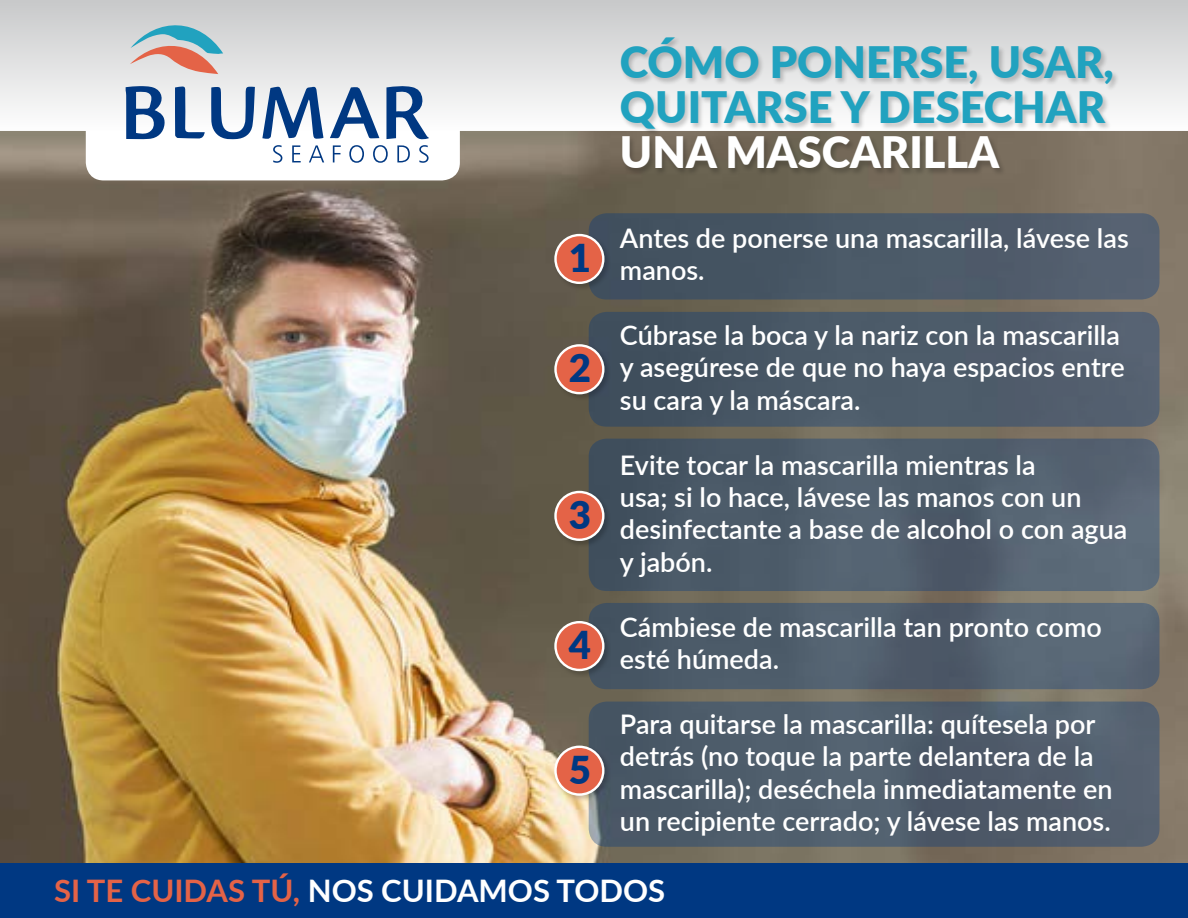
<style>
.page{position:relative;width:1188px;height:918px;background:#fff}
.page>*{position:absolute;margin:0;border:0;box-sizing:border-box;transform-origin:0 0}
.t1{font:900 43.35px/45px "Lato";color:#21a2bf}
.t2{font:900 43.35px "Lato";color:#fff}
.t3{font:900 38.4px "Lato";color:#003882}
.t4{font:700 31.05px "Lato";color:#fff}
.t5{font:600 27px/32.4px "Lato";color:#fff}
.s1{color:#e46347}
</style>
<div class="page">
<img style="left:0;top:131px;width:1188px;height:733px">
<div style="left:589px;top:213px;width:571px;height:87px;background:#4b5968;border-radius:18px"></div>
<div style="left:589px;top:312px;width:571px;height:115px;background:linear-gradient(to right,#3f4f5d,#576372);border-radius:18px"></div>
<div style="left:589px;top:439px;width:571px;height:152px;background:linear-gradient(to right,#425260,#5c6978);border-radius:18px"></div>
<div style="left:589px;top:603px;width:571px;height:86px;background:linear-gradient(to right,#465563,#5b6977);border-radius:18px"></div>
<div style="left:589px;top:702px;width:571px;height:145px;background:#505d6b;border-radius:18px"></div>
<div style="left:0;top:0;width:1188px;height:131px;background:linear-gradient(to bottom,#c7c8c9,#fefefe)"></div>
<div style="left:0;top:864px;width:1188px;height:54px;background:#003882"></div>
<div style="left:620px;top:36px;width:500px;height:139px;background:#000;opacity:.2"></div>
<svg style="left:126px;top:86px;width:39px;height:53px"></svg>
<svg style="left:175px;top:85px;width:254px;height:78px"></svg>
<svg style="left:130px;top:16px;width:94px;height:58px"></svg>
<div style="left:553px;top:233px;width:58px;height:58px;background:#000;opacity:.2"></div>
<div style="left:556px;top:235px;width:47px;height:48px;background:#e46347;border-radius:50%"></div>
<div style="left:554px;top:234px;width:50px;height:50px;border:2px solid #fff;border-radius:50%"></div>
<div style="left:553px;top:343px;width:58px;height:58px;background:#000;opacity:.2"></div>
<div style="left:556px;top:345px;width:47px;height:48px;background:#e46347;border-radius:50%"></div>
<div style="left:554px;top:344px;width:50px;height:50px;border:2px solid #fff;border-radius:50%"></div>
<div style="left:553px;top:490px;width:58px;height:58px;background:#000;opacity:.2"></div>
<div style="left:556px;top:492px;width:47px;height:48px;background:#e46347;border-radius:50%"></div>
<div style="left:554px;top:491px;width:50px;height:50px;border:2px solid #fff;border-radius:50%"></div>
<div style="left:553px;top:620px;width:58px;height:58px;background:#000;opacity:.2"></div>
<div style="left:556px;top:622px;width:47px;height:48px;background:#e46347;border-radius:50%"></div>
<div style="left:554px;top:621px;width:50px;height:50px;border:2px solid #fff;border-radius:50%"></div>
<div style="left:553px;top:745px;width:58px;height:57px;background:#000;opacity:.2"></div>
<div style="left:556px;top:747px;width:47px;height:48px;background:#e46347;border-radius:50%"></div>
<div style="left:554px;top:746px;width:50px;height:50px;border:2px solid #fff;border-radius:50%"></div>
<h2 class="t3" style="left:569px;top:229px;width:24px">1</h2>
<h2 class="t3" style="left:569px;top:340px;width:24px">2</h2>
<h2 class="t3" style="left:569px;top:486px;width:24px">3</h2>
<h2 class="t3" style="left:569px;top:616px;width:24px">4</h2>
<h1 class="t1" style="left:620px;top:38px;width:496px">CÓMO PONERSE, USAR,<br>QUITARSE Y DESECHAR</h1>
<h1 class="t2" style="left:620px;top:120px;width:381px">UNA MASCARILLA</h1>
<p class="t5" style="left:620px;top:221px;width:510px">Antes de ponerse una mascarilla, lávese las manos.</p>
<p class="t5" style="left:620px;top:318px;width:506px">Cúbrase la boca y la nariz con la mascarilla y asegúrese de que no haya espacios entre su cara y la máscara.</p>
<p class="t5" style="left:620px;top:447px;width:509px">Evite tocar la mascarilla mientras la<br>usa; si lo hace, lávese las manos con un desinfectante a base de alcohol o con agua y jabón.</p>
<p class="t5" style="left:620px;top:609px;width:483px">Cámbiese de mascarilla tan pronto como esté húmeda.</p>
<p class="t5" style="left:620px;top:707px;width:494px">Para quitarse la mascarilla: quítesela por detrás (no toque la parte delantera de la mascarilla); deséchela inmediatamente en un recipiente cerrado; y lávese las manos.</p>
<p class="t4" style="left:54px;top:868px;width:613px"><span class="s1">SI TE CUIDAS TÚ,</span> NOS CUIDAMOS TODOS</p>
<h2 class="t3" style="left:569px;top:741px;width:24px">5</h2>
</div>
